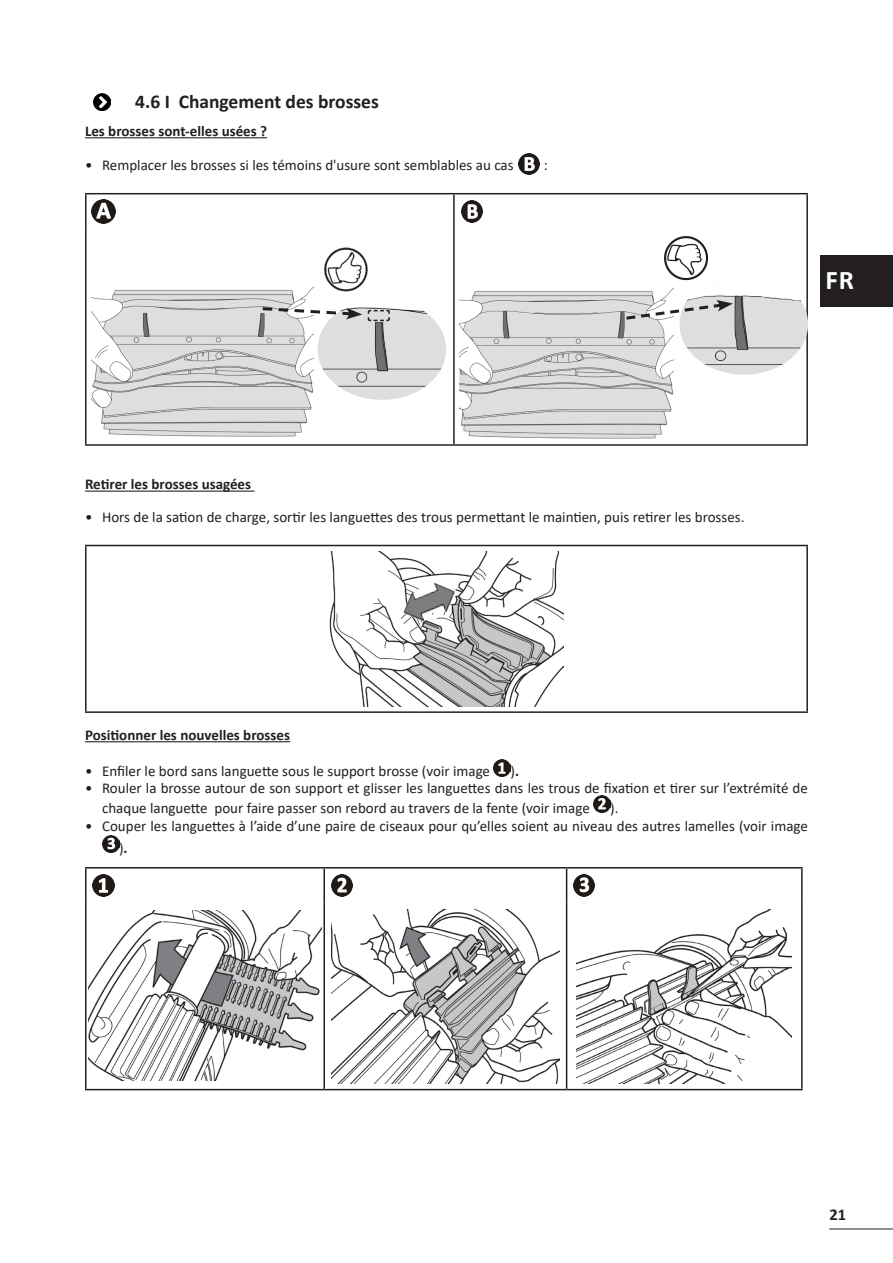
<style>
.page{position:relative;width:893px;height:1263px;background:#fff}
.page>*{position:absolute;margin:0;border:0;box-sizing:border-box;transform-origin:0 0}
.t1{font:700 27px "Calibri";color:#fff}
.Titre_2{font:700 19.5px "Calibri";color:#231f20}
.t2{font:700 16.5px "Calibri";color:#231f20}
.t3{font:15px/20px "Calibri";color:#231f20}
.Texte_Normal{font:700 15px "Calibri";color:#231f20}
.s1{font-weight:700}
</style>
<div class="page">
<hr style="left:829px;top:1228px;width:64px;height:1px;background:#231f20">
<hr style="left:85px;top:137px;width:182px;height:1px;background:#231f20">
<hr style="left:85px;top:491px;width:170px;height:1px;background:#231f20">
<hr style="left:85px;top:741px;width:205px;height:1px;background:#231f20">
<img style="left:94px;top:94px;width:17px;height:17px">
<img style="left:518px;top:153px;width:21px;height:22px">
<hr style="left:85px;top:193px;width:369px;height:1px;background:#231f20">
<hr style="left:85px;top:194px;width:2px;height:35px;background:#231f20">
<hr style="left:454px;top:193px;width:354px;height:1px;background:#231f20">
<hr style="left:453px;top:194px;width:2px;height:35px;background:#231f20">
<hr style="left:806px;top:194px;width:2px;height:35px;background:#231f20">
<hr style="left:85px;top:229px;width:2px;height:215px;background:#231f20">
<hr style="left:453px;top:229px;width:2px;height:215px;background:#231f20">
<hr style="left:806px;top:229px;width:2px;height:215px;background:#231f20">
<hr style="left:85px;top:444px;width:369px;height:2px;background:#231f20">
<hr style="left:454px;top:444px;width:354px;height:2px;background:#231f20">
<img style="left:92px;top:200px;width:23px;height:23px">
<img style="left:461px;top:201px;width:21px;height:21px">
<img style="left:92px;top:287px;width:221px;height:150px">
<img style="left:318px;top:308px;width:128px;height:92px">
<img style="left:324px;top:248px;width:44px;height:44px">
<svg style="left:260px;top:305px;width:131px;height:17px"></svg>
<img style="left:460px;top:287px;width:214px;height:152px">
<img style="left:679px;top:274px;width:129px;height:101px">
<img style="left:664px;top:236px;width:48px;height:47px">
<svg style="left:623px;top:300px;width:110px;height:21px"></svg>
<hr style="left:85px;top:546px;width:2px;height:165px;background:#231f20">
<hr style="left:806px;top:546px;width:2px;height:165px;background:#231f20">
<hr style="left:85px;top:711px;width:723px;height:2px;background:#231f20">
<hr style="left:85px;top:545px;width:723px;height:1px;background:#231f20">
<img style="left:329px;top:551px;width:235px;height:155px">
<img style="left:397px;top:575px;width:66px;height:54px">
<img style="left:493px;top:759px;width:17px;height:17px">
<img style="left:593px;top:796px;width:17px;height:17px">
<img style="left:102px;top:835px;width:17px;height:17px">
<hr style="left:85px;top:867px;width:239px;height:1px;background:#231f20">
<hr style="left:85px;top:868px;width:2px;height:35px;background:#231f20">
<hr style="left:324px;top:867px;width:243px;height:1px;background:#231f20">
<hr style="left:323px;top:868px;width:2px;height:35px;background:#231f20">
<hr style="left:567px;top:867px;width:236px;height:1px;background:#231f20">
<hr style="left:566px;top:868px;width:1px;height:35px;background:#231f20">
<hr style="left:801px;top:868px;width:2px;height:35px;background:#231f20">
<hr style="left:85px;top:903px;width:2px;height:186px;background:#231f20">
<hr style="left:323px;top:903px;width:2px;height:186px;background:#231f20">
<hr style="left:566px;top:903px;width:1px;height:186px;background:#231f20">
<hr style="left:801px;top:903px;width:2px;height:186px;background:#231f20">
<hr style="left:85px;top:1089px;width:239px;height:1px;background:#231f20">
<hr style="left:324px;top:1089px;width:243px;height:1px;background:#231f20">
<hr style="left:567px;top:1089px;width:236px;height:1px;background:#231f20">
<img style="left:93px;top:875px;width:21px;height:21px">
<img style="left:331px;top:875px;width:22px;height:21px">
<img style="left:574px;top:875px;width:21px;height:21px">
<img style="left:89px;top:911px;width:232px;height:169px">
<img style="left:331px;top:909px;width:229px;height:174px">
<img style="left:577px;top:909px;width:215px;height:174px">
<div style="left:821px;top:255px;width:72px;height:51px;background:#231f20"></div>
<p class="Titre_2" style="left:135px;top:88px;width:245px">4.6 I Changement des brosses</p>
<p class="Texte_Normal" style="left:85px;top:120px;width:184px">Les brosses sont-elles usées ?</p>
<p class="t3" style="left:85px;top:155px;width:430px">• Remplacer les brosses si les témoins d'usure sont semblables au cas</p>
<p class="t3" style="left:544px;top:155px;width:6px">:</p>
<p class="Texte_Normal" style="left:85px;top:474px;width:168px">Retirer les brosses usagées</p>
<p class="t3" style="left:85px;top:507px;width:661px">• Hors de la sation de charge, sortir les languettes des trous permettant le maintien, puis retirer les brosses.</p>
<h1 class="t1" style="left:825px;top:261px;width:30px">FR</h1>
<p class="Texte_Normal" style="left:85px;top:724px;width:207px">Positionner les nouvelles brosses</p>
<p class="t3" style="left:85px;top:761px;width:407px">• Enfiler le bord sans languette sous le support brosse (voir image</p>
<p class="t3" style="left:510px;top:761px;width:10px">)<span class="s1">.</span></p>
<p class="t3" style="left:102px;top:777px;width:707px;text-indent:-17px">• Rouler la brosse autour de son support et glisser les languettes dans les trous de fixation et tirer sur l’extrémité de chaque languette pour faire passer son rebord au travers de la fente (voir image</p>
<p class="t3" style="left:610px;top:797px;width:10px">).</p>
<p class="t3" style="left:119px;top:815px;width:690px;line-height:21.6px;text-indent:-34px">• Couper les languettes à l’aide d’une paire de ciseaux pour qu’elles soient au niveau des autres lamelles (voir image )<span class="s1">.</span></p>
<p class="t2" style="left:829px;top:1203px;width:18px">21</p>
</div>
